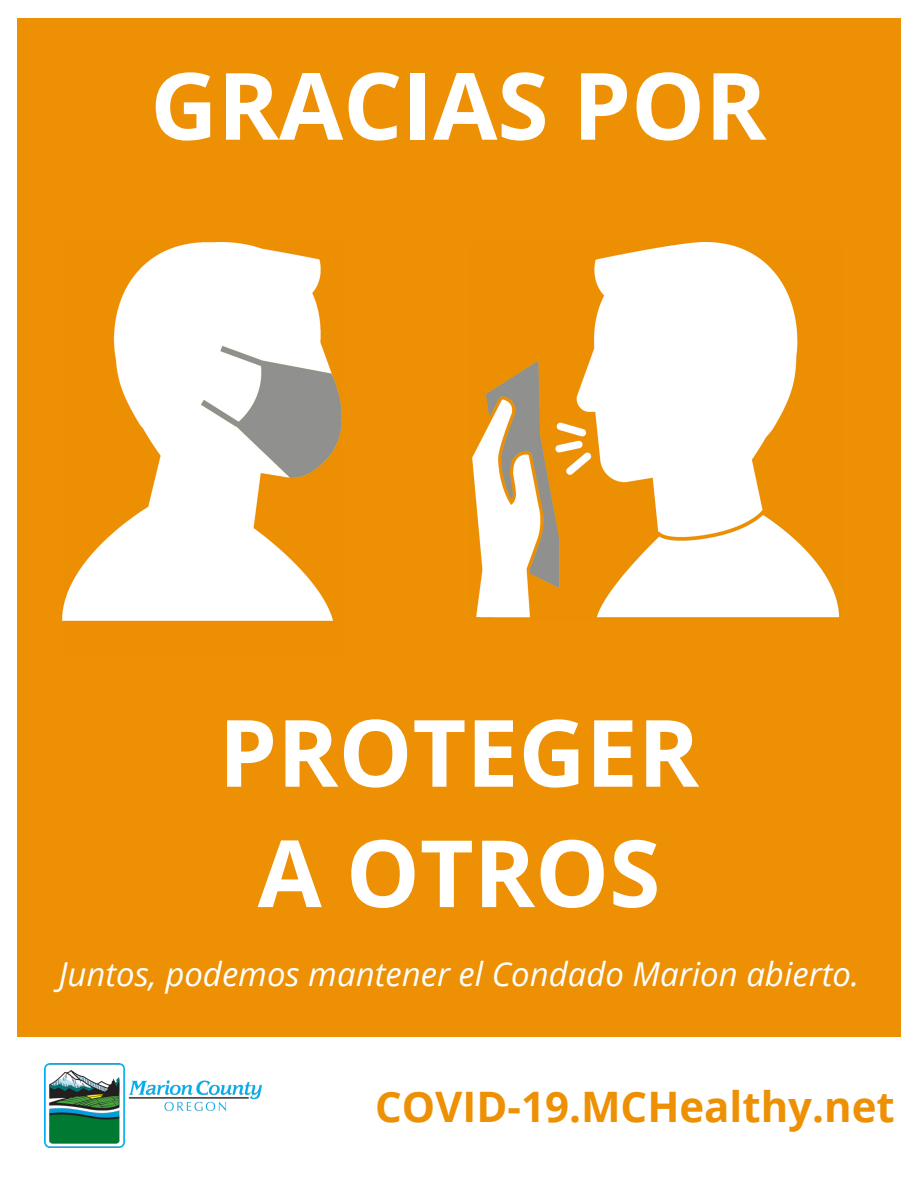
<style>
.page{position:relative;width:918px;height:1188px;background:#fff}
.page>*{position:absolute;margin:0;border:0;box-sizing:border-box;transform-origin:0 0}
.t1{font:700 93px/120.3px "Open Sans";color:#fff;text-align:center}
.t2{font:700 42px "Open Sans";color:#ed9004}
.t3{font:italic 33px "Open Sans";color:#fff}
</style>
<div class="page">
<img style="left:44px;top:1064px;width:217px;height:84px">
<div style="left:18px;top:18px;width:883px;height:1018px;background:#ed9004"></div>
<img style="left:63px;top:242px;width:279px;height:379px">
<img style="left:472px;top:242px;width:368px;height:376px">
<h1 class="t1" style="left:150px;top:43px;width:618px">GRACIAS POR</h1>
<h1 class="t1" style="left:219px;top:690px;width:482px">PROTEGER<br>A OTROS</h1>
<p class="t3" style="left:59px;top:951px;width:802px">Juntos, podemos mantener el Condado Marion abierto.</p>
<p class="t2" style="left:375px;top:1077px;width:521px">COVID-19.MCHealthy.net</p>
</div>
